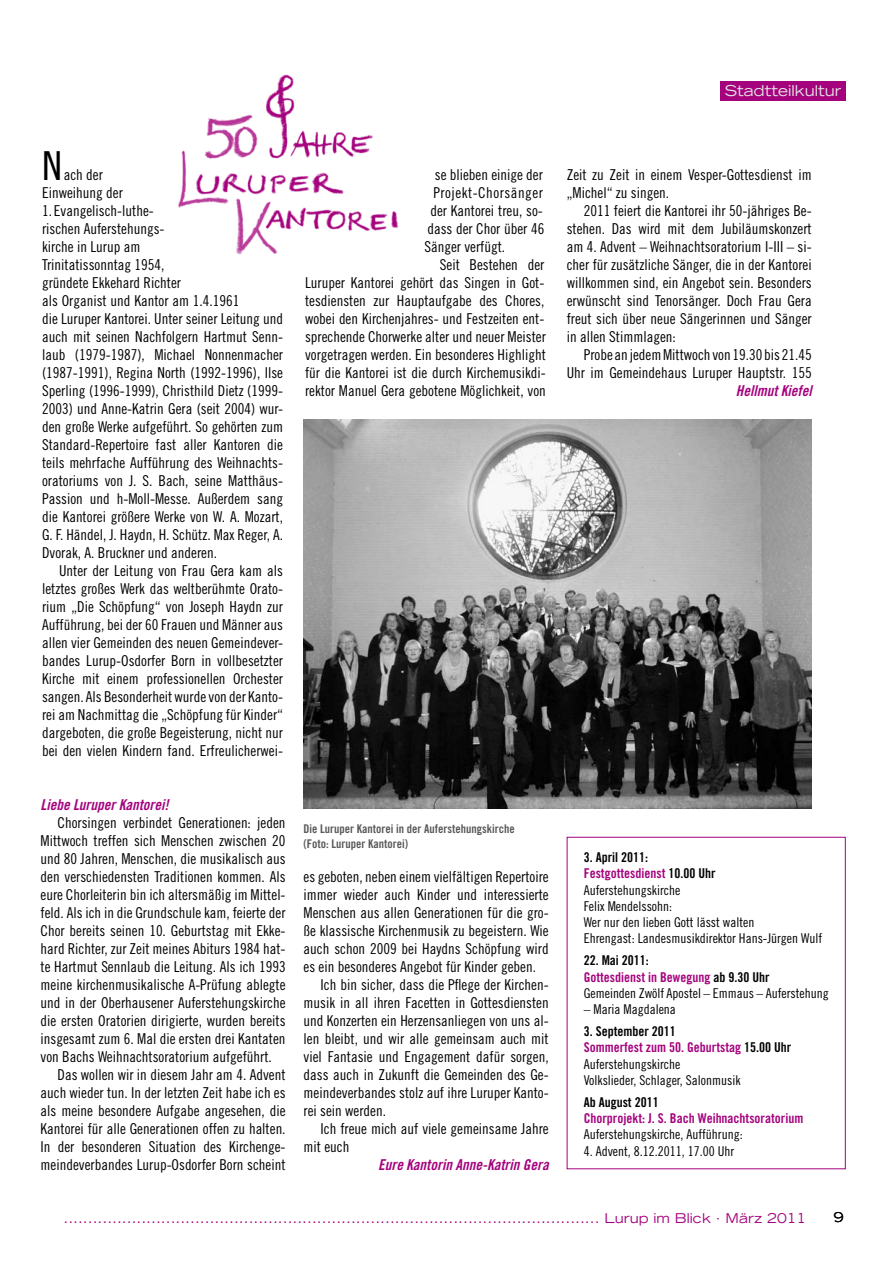
<style>
.page{position:relative;width:893px;height:1263px;background:#fff}
.page>*{position:absolute;margin:0;border:0;box-sizing:border-box;transform-origin:0 0}
.t1{font:39.9px "Trade Gothic Cond Eighteen";color:#000}
.t2{font:15px/18px "Trade Gothic Cond Eighteen";color:#000}
.t3{font:15px "Trade Gothic Bold Cond Twenty Obl";color:#a5027d}
.t4{font:15px "Trade Gothic Cond Eighteen";letter-spacing:.035em;color:#000}
.t5{font:expanded 15px "Trade Gothic LH";color:#e3e4e5}
.t6{font:13.5px/16.2px "Trade Gothic Cond Eighteen";color:#000}
.t7{font:expanded 13.5px "Trade Gothic LH";color:#a5027d}
.t8{font:13.5px/16.2px "Trade Gothic Bold Cond Twenty";color:#a5027d}
.t9{font:13.5px/16.2px "Trade Gothic Bold Cond Twenty";color:#000}
.t10{font:expanded 13.5px "Trade Gothic LH";color:#000}
.t11{font:12px/15px "Trade Gothic Bold Cond Twenty";color:#58585a}
.s1{color:#a5027d}
.s2{color:#000}
</style>
<div class="page">
<div style="left:720px;top:81px;width:126px;height:20px;background:#a5027d"></div>
<img style="left:304px;top:420px;width:508px;height:388px">
<img style="left:178px;top:74px;width:220px;height:181px">
<div style="left:567px;top:837px;width:279px;height:332px;border:1px solid #a5027d"></div>
<p class="t5" style="left:725px;top:81px;width:118px">Stadtteilkultur</p>
<h1 class="t1" style="left:42px;top:142px;width:21px">N</h1>
<p class="t2" style="left:42px;top:165px;width:82px;text-align:center">ach der<br>Einweihung der</p>
<p class="t2" style="left:42px;top:201px;width:243px">1. Evangelisch-luthe-<br>rischen Auferstehungs-<br>kirche in Lurup am<br>Trinitatissonntag 1954,<br>gründete Ekkehard Richter<br>als Organist und Kantor am 1.4.1961<br>die Luruper Kantorei. Unter seiner Leitung und auch mit seinen Nachfolgern Hartmut Senn&shy;laub (1979-1987), Michael Nonnenmacher (1987-1991), Regina North (1992-1996), Ilse Sperling (1996-1999), Christhild Dietz (1999- 2003) und Anne-Katrin Gera (seit 2004) wur&shy;den große Werke aufgeführt. So gehörten zum Standard-Repertoire fast aller Kantoren die teils mehrfache Aufführung des Weihnachts&shy;oratoriums von J. S. Bach, seine Matthäus-Passion und h-Moll-Messe. Außerdem sang die Kantorei größere Werke von W. A. Mozart, G. F. Händel, J. Haydn, H. Schütz. Max Reger, A.<br>Dvorak, A. Bruckner und anderen.</p>
<p class="t2" style="left:42px;top:561px;width:243px;text-align:justify;text-indent:17px">Unter der Leitung von Frau Gera kam als letztes großes Werk das weltberühmte Orato&shy;rium „Die Schöpfung“ von Joseph Haydn zur Aufführung, bei der 60 Frauen und Männer aus allen vier Gemeinden des neuen Gemeindever&shy;bandes Lurup-Osdorfer Born in vollbesetzter Kirche mit einem professionellen Orchester sangen. Als Besonderheit wurde von der Kanto&shy;rei am Nachmittag die „Schöpfung für Kinder“ dargeboten, die große Begeisterung, nicht nur bei den vielen Kindern fand. Erfreulicherwei-</p>
<p class="t3" style="left:41px;top:796px;width:130px">Liebe Luruper Kantorei!</p>
<p class="t2" style="left:58px;top:813px;width:230px">Chorsingen verbindet Generationen: jeden</p>
<p class="t2" style="left:41px;top:831px;width:247px">Mittwoch treffen sich Menschen zwischen 20</p>
<p class="t2" style="left:41px;top:849px;width:247px">und 80 Jahren, Menschen, die musikalisch aus</p>
<p class="t2" style="left:41px;top:867px;width:247px">den verschiedensten Traditionen kommen. Als</p>
<p class="t2" style="left:41px;top:885px;width:247px">eure Chorleiterin bin ich altersmäßig im Mittel-</p>
<p class="t2" style="left:41px;top:903px;width:247px">feld. Als ich in die Grundschule kam, feierte der</p>
<p class="t2" style="left:41px;top:921px;width:247px">Chor bereits seinen 10. Geburtstag mit Ekke-</p>
<p class="t2" style="left:41px;top:939px;width:247px">hard Richter, zur Zeit meines Abiturs 1984 hat-</p>
<p class="t2" style="left:41px;top:957px;width:247px">te Hartmut Sennlaub die Leitung. Als ich 1993</p>
<p class="t2" style="left:41px;top:975px;width:247px">meine kirchenmusikalische A-Prüfung ablegte</p>
<p class="t2" style="left:41px;top:993px;width:247px">und in der Oberhausener Auferstehungskirche</p>
<p class="t2" style="left:41px;top:1011px;width:247px">die ersten Oratorien dirigierte, wurden bereits</p>
<p class="t2" style="left:41px;top:1029px;width:247px">insgesamt zum 6. Mal die ersten drei Kantaten</p>
<p class="t2" style="left:41px;top:1047px;width:233px">von Bachs Weihnachtsoratorium aufgeführt.</p>
<p class="t2" style="left:58px;top:1065px;width:230px">Das wollen wir in diesem Jahr am 4. Advent</p>
<p class="t2" style="left:41px;top:1083px;width:247px">auch wieder tun. In der letzten Zeit habe ich es</p>
<p class="t2" style="left:41px;top:1101px;width:247px">als meine besondere Aufgabe angesehen, die</p>
<p class="t2" style="left:41px;top:1119px;width:247px">Kantorei für alle Generationen offen zu halten.</p>
<p class="t2" style="left:41px;top:1137px;width:247px">In der besonderen Situation des Kirchenge-</p>
<p class="t2" style="left:41px;top:1155px;width:247px">meindeverbandes Lurup-Osdorfer Born scheint</p>
<p class="t2" style="left:435px;top:165px;width:110px">se blieben einige der</p>
<p class="t4" style="left:433px;top:184px;width:111px">Projekt-Chorsänger</p>
<p class="t2" style="left:430px;top:201px;width:114px">der Kantorei treu, so-</p>
<p class="t2" style="left:427px;top:219px;width:118px">dass der Chor über 46</p>
<p class="t2" style="left:424px;top:237px;width:82px">Sänger verfügt.</p>
<p class="t2" style="left:440px;top:255px;width:106px">Seit Bestehen der</p>
<p class="t2" style="left:305px;top:273px;width:241px">Luruper Kantorei gehört das Singen in Got-</p>
<p class="t2" style="left:305px;top:291px;width:241px">tesdiensten zur Hauptaufgabe des Chores,</p>
<p class="t2" style="left:305px;top:309px;width:241px">wobei den Kirchenjahres- und Festzeiten ent-</p>
<p class="t2" style="left:305px;top:327px;width:242px">sprechende Chorwerke alter und neuer Meister</p>
<p class="t2" style="left:305px;top:345px;width:242px">vorgetragen werden. Ein besonderes Highlight</p>
<p class="t2" style="left:305px;top:363px;width:242px">für die Kantorei ist die durch Kirchemusikdi-</p>
<p class="t2" style="left:305px;top:381px;width:242px">rektor Manuel Gera gebotene Möglichkeit, von</p>
<p class="t2" style="left:567px;top:165px;width:247px">Zeit zu Zeit in einem Vesper-Gottesdienst im „Michel“ zu singen.</p>
<p class="t2" style="left:567px;top:201px;width:247px;text-align:justify;text-indent:17px">2011 feiert die Kantorei ihr 50-jähriges Be&shy;stehen. Das wird mit dem Jubiläumskonzert am 4. Advent – Weihnachtsoratorium I-III – si&shy;cher für zusätzliche Sänger, die in der Kantorei willkommen sind, ein Angebot sein. Besonders erwünscht sind Tenorsänger. Doch Frau Gera freut sich über neue Sängerinnen und Sänger in allen Stimmlagen:</p>
<p class="t2" style="left:567px;top:345px;width:247px;text-align:right">Probe an jedem Mittwoch von 19.30 bis 21.45<br>Uhr im Gemeindehaus Luruper Hauptstr. 155</p>
<p class="t3" style="left:736px;top:382px;width:77px">Hellmut Kiefel</p>
<p class="t11" style="left:304px;top:821px;width:213px">Die Luruper Kantorei in der Auferstehungskirche (Foto: Luruper Kantorei)</p>
<p class="t2" style="left:304px;top:867px;width:247px">es geboten, neben einem vielfältigen Repertoire</p>
<p class="t2" style="left:304px;top:885px;width:247px">immer wieder auch Kinder und interessierte</p>
<p class="t2" style="left:304px;top:903px;width:247px">Menschen aus allen Generationen für die gro-</p>
<p class="t2" style="left:304px;top:921px;width:247px">ße klassische Kirchenmusik zu begeistern. Wie</p>
<p class="t2" style="left:304px;top:939px;width:247px">auch schon 2009 bei Haydns Schöpfung wird</p>
<p class="t2" style="left:304px;top:957px;width:234px">es ein besonderes Angebot für Kinder geben.</p>
<p class="t2" style="left:321px;top:975px;width:230px">Ich bin sicher, dass die Pflege der Kirchen-</p>
<p class="t2" style="left:304px;top:993px;width:247px">musik in all ihren Facetten in Gottesdiensten</p>
<p class="t2" style="left:304px;top:1011px;width:247px">und Konzerten ein Herzensanliegen von uns al-</p>
<p class="t2" style="left:304px;top:1029px;width:247px">len bleibt, und wir alle gemeinsam auch mit</p>
<p class="t2" style="left:304px;top:1047px;width:247px">viel Fantasie und Engagement dafür sorgen,</p>
<p class="t2" style="left:304px;top:1065px;width:247px">dass auch in Zukunft die Gemeinden des Ge-</p>
<p class="t2" style="left:304px;top:1083px;width:247px">meindeverbandes stolz auf ihre Luruper Kanto-</p>
<p class="t2" style="left:304px;top:1101px;width:84px">rei sein werden.</p>
<p class="t2" style="left:321px;top:1119px;width:230px">Ich freue mich auf viele gemeinsame Jahre</p>
<p class="t2" style="left:304px;top:1137px;width:47px">mit euch</p>
<p class="t3" style="left:378px;top:1156px;width:172px">Eure Kantorin Anne-Katrin Gera</p>
<p class="t9" style="left:584px;top:849px;width:133px">3. April 2011:<br><span class="s1">Festgottesdienst</span> 10.00 Uhr</p>
<p class="t6" style="left:584px;top:881px;width:240px">Auferstehungskirche<br>Felix Mendelssohn:<br>Wer nur den lieben Gott lässt walten<br>Ehrengast: Landesmusikdirektor Hans-Jürgen Wulf</p>
<p class="t8" style="left:584px;top:952px;width:187px"><span class="s2">22. Mai 2011:<br></span>Gottesdienst in Bewegung <span class="s2">ab 9.30 Uhr</span></p>
<p class="t6" style="left:584px;top:985px;width:246px">Gemeinden Zwölf Apostel – Emmaus – Auferstehung</p>
<p class="t6" style="left:584px;top:1001px;width:94px">– Maria Magdalena</p>
<p class="t8" style="left:584px;top:1023px;width:209px"><span class="s2">3. September 2011<br></span>Sommerfest zum 50. Geburtstag <span class="s2">15.00 Uhr</span></p>
<p class="t6" style="left:584px;top:1055px;width:158px">Auferstehungskirche<br>Volkslieder, Schlager, Salonmusik</p>
<p class="t9" style="left:584px;top:1094px;width:76px">Ab August 2011</p>
<p class="t8" style="left:584px;top:1110px;width:221px">Chorprojekt: J. S. Bach Weihnachtsoratorium</p>
<p class="t6" style="left:584px;top:1126px;width:160px">Auferstehungskirche, Aufführung:</p>
<p class="t6" style="left:584px;top:1142px;width:152px">4. Advent, 8.12.2011, 17.00 Uhr</p>
<p class="t7" style="left:63px;top:1209px;width:744px">.............................................................................................................. Lurup im Blick · März 2011</p>
<p class="t10" style="left:834px;top:1209px;width:11px">9</p>
</div>
